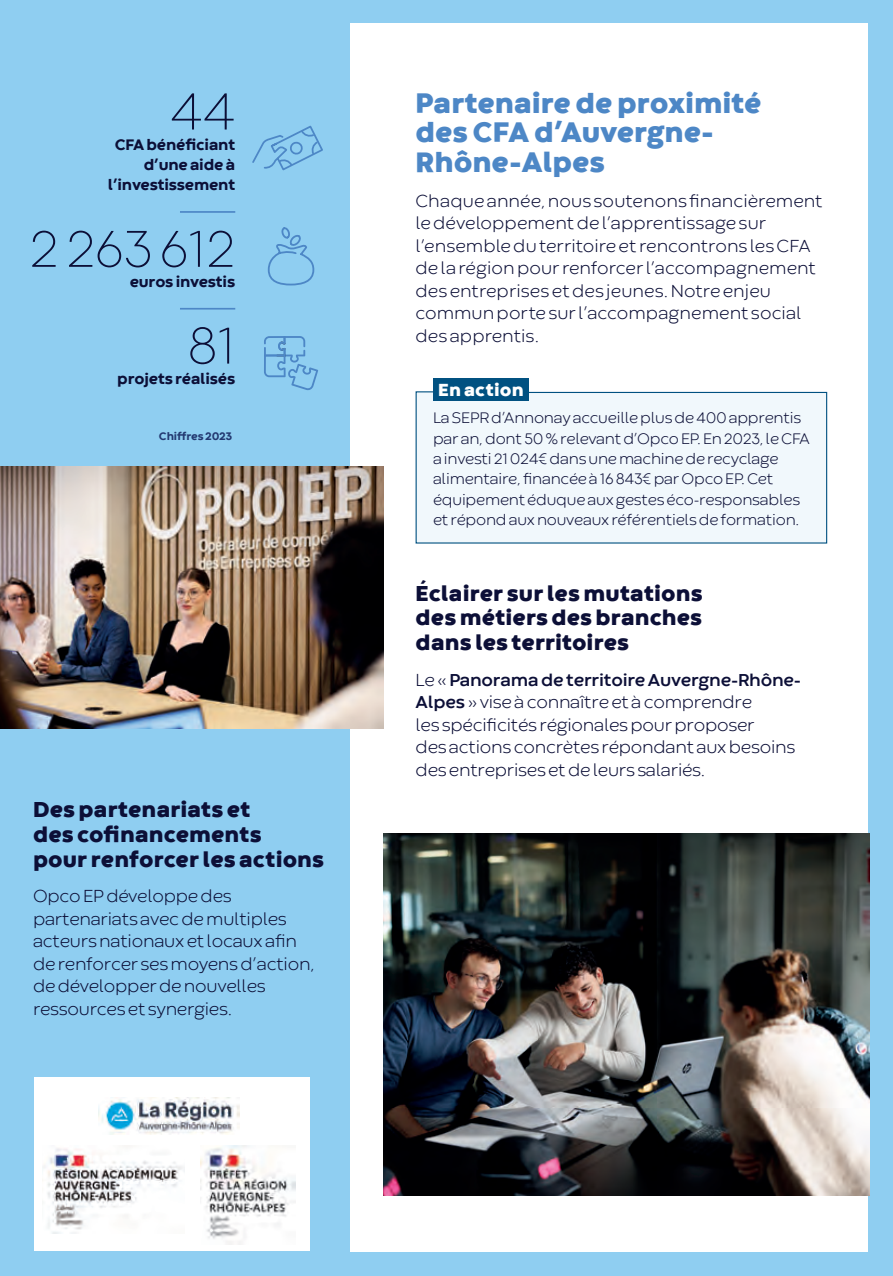
<style>
.page{position:relative;width:893px;height:1276px;background:#8fcef1}
.page>*{position:absolute;margin:0;border:0;box-sizing:border-box;transform-origin:0 0}
.t1{font:200 54px "Codec Warm";letter-spacing:-.01em;color:#0c0f37}
.t2{font:800 29.25px/29.2px "Codec Warm";letter-spacing:-.005em;color:#4d87c6}
.t3{font:800 22.5px/24.8px "Codec Warm";color:#0c0f37;text-align:justify}
.t4{font:800 18.22px "Codec Warm";letter-spacing:.015em;color:#fff}
.t5{font:300 18px/22.5px "Codec Warm";letter-spacing:-.01em;color:#0c0f37}
.t6{font:300 15.75px/20.2px "Codec Warm";letter-spacing:-.01em;color:#0c0f37}
.t7{font:800 15.75px/20.2px "Codec Warm";letter-spacing:-.01em;color:#0c0f37;text-align:right}
.t8{font:800 11.25px "Codec Warm";letter-spacing:-.01em;color:#233971}
.s1{font-weight:700}
</style>
<div class="page">
<div style="left:351px;top:24px;width:517px;height:1228px;background:#fff"></div>
<div style="left:35px;top:1077px;width:275px;height:174px;background:#fff"></div>
<hr style="left:180px;top:211px;width:55px;height:2px;background:#4d87c6">
<hr style="left:180px;top:308px;width:55px;height:1px;background:#4d87c6">
<svg style="left:252px;top:125px;width:71px;height:46px"></svg>
<svg style="left:267px;top:227px;width:48px;height:59px"></svg>
<svg style="left:264px;top:336px;width:54px;height:54px"></svg>
<img style="left:0;top:467px;width:383px;height:261px">
<img style="left:383px;top:833px;width:486px;height:362px">
<img style="left:99px;top:1097px;width:141px;height:38px">
<img style="left:42px;top:1145px;width:143px;height:88px">
<img style="left:201px;top:1145px;width:95px;height:99px">
<div style="left:415px;top:391px;width:413px;height:153px;background:#f1f8fc"></div>
<div style="left:433px;top:378px;width:96px;height:23px;background:#015181"></div>
<h1 class="t1" style="left:169px;top:79px;width:67px">44</h1>
<p class="t7" style="left:108px;top:135px;width:129px">CFA bénéficiant d’une aide à l’investissement</p>
<h1 class="t1" style="left:29px;top:217px;width:208px">2 263 612</h1>
<p class="t7" style="left:130px;top:273px;width:107px">euros investis</p>
<h1 class="t1" style="left:187px;top:313px;width:50px">81</h1>
<p class="t7" style="left:117px;top:369px;width:120px">projets réalisés</p>
<p class="t8" style="left:159px;top:429px;width:75px">Chiffres 2023</p>
<p class="t3" style="left:33px;top:799px;width:293px;text-align:left">Des partenariats et<br>des cofinancements<br>pour renforcer les actions</p>
<p class="t5" style="left:33px;top:884px;width:283px">Opco EP développe des partenariats avec de multiples acteurs nationaux et locaux afin de renforcer ses moyens d’action, de développer de nouvelles ressources et synergies.</p>
<h2 class="t2" style="left:416px;top:91px;width:348px">Partenaire de proximité des CFA d’Auvergne-<br>Rhône-Alpes</h2>
<p class="t5" style="left:416px;top:189px;width:409px">Chaque année, nous soutenons financièrement le développement de l’apprentissage sur l’ensemble du territoire et rencontrons les CFA de la région pour renforcer l’accompagnement des entreprises et des jeunes. Notre enjeu commun porte sur l’accompagnement social des apprentis.</p>
<p class="t4" style="left:438px;top:378px;width:87px">En action</p>
<p class="t6" style="left:433px;top:408px;width:378px">La SEPR d’Annonay accueille plus de 400 apprentis par an, dont 50 % relevant d’Opco EP. En 2023, le CFA a investi 21 024€ dans une machine de recyclage alimentaire, financée à 16 843€ par Opco EP. Cet équipement éduque aux gestes éco-responsables et répond aux nouveaux référentiels de formation.</p>
<p class="t3" style="left:416px;top:582px;width:288px">Éclairer sur les mutations des métiers des branches dans les territoires</p>
<p class="t5" style="left:416px;top:668px;width:387px">Le « <span class="s1">Panorama de territoire Auvergne-Rhône-Alpes</span>» vise à connaître et à comprendre<br>les spécificités régionales pour proposer<br>des actions concrètes répondant aux besoins des entreprises et de leurs salariés.</p>
</div>
